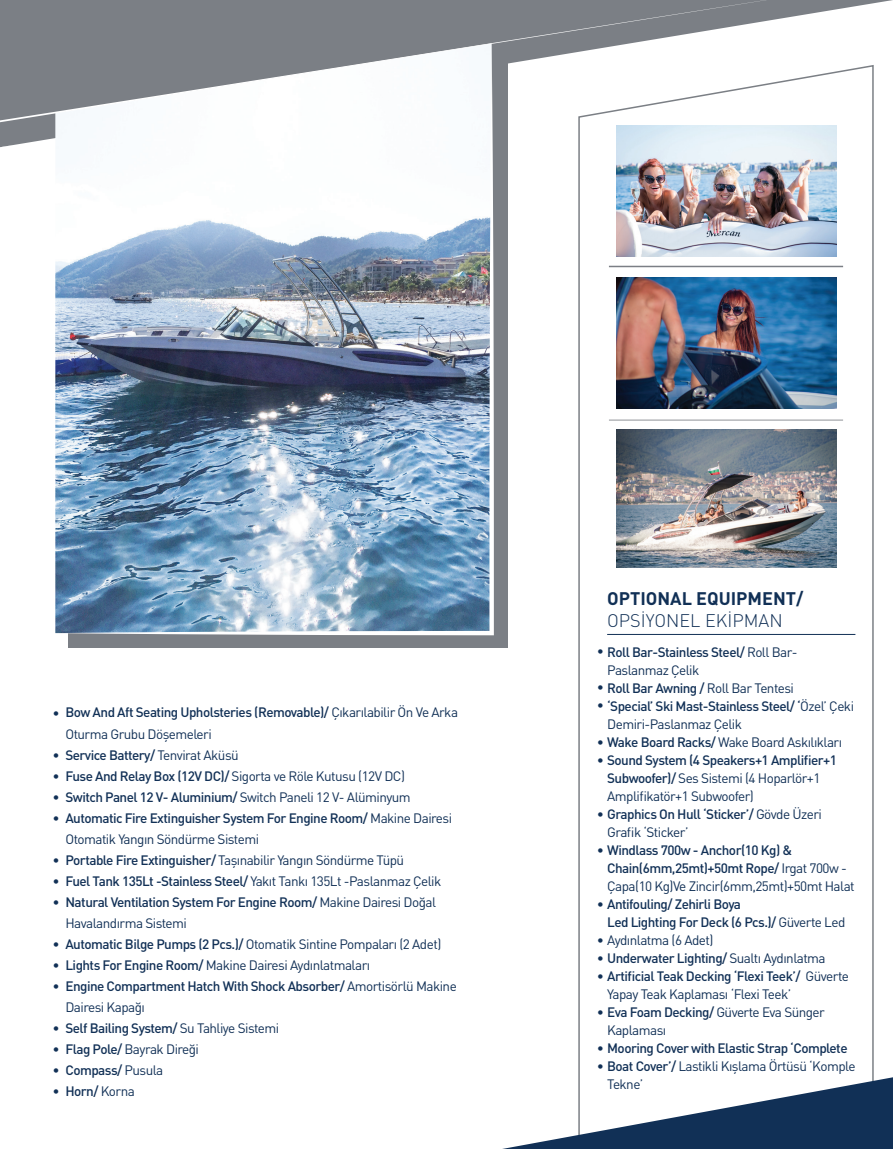
<style>
.page{position:relative;width:893px;height:1149px;background:#fff}
.page>*{position:absolute;margin:0;border:0;box-sizing:border-box;transform-origin:0 0}
.t1{font:700 18px "DIN Pro";color:#113056}
.t2{font:300 18px "DIN Pro";color:#113056}
.t3{font:13.5px/21px "DIN Pro";letter-spacing:-.04em;color:#113056}
.t4{font:500 13.5px/18px "DIN Pro";letter-spacing:-.04em;color:#113056}
.t5{font:700 13.5px/21px "DIN Pro";color:#113056;text-align:justify}
.s1{font-weight:500}
.s2{font-weight:700}
.s3{font-weight:400}
</style>
<div class="page">
<div style="left:68px;top:57px;width:439px;height:590px;background:#7b7f85"></div>
<svg style="left:0;top:0;width:893px;height:147px"></svg>
<svg style="left:0;top:145px;width:15px;height:2px"></svg>
<img style="left:55px;top:122px;width:439px;height:513px">
<svg style="left:0;top:0;width:767px;height:122px;fill:#7b7f85"></svg>
<svg style="left:578px;top:64px;width:296px;height:1012px"></svg>
<hr style="left:609px;top:419px;width:234px;height:1px;background:#909398">
<img style="left:616px;top:277px;width:220px;height:131px">
<img style="left:616px;top:125px;width:220px;height:131px">
<img style="left:616px;top:430px;width:220px;height:137px">
<svg style="left:508px;top:1076px;width:385px;height:72px"></svg>
<hr style="left:607px;top:634px;width:248px;height:1px;background:#113056">
<hr style="left:609px;top:266px;width:234px;height:1px;background:#7b7f85">
<p class="t3" style="left:65px;top:701px;width:394px"><span class="s1">Bow And Aft Seating Upholsteries (Removable)/</span> Çıkarılabilir Ön Ve Arka Oturma Grubu Döşemeleri<br><span class="s1">Service Battery/</span> Tenvirat Aküsü<br><span class="s1">Fuse And Relay Box (12V DC)/</span> Sigorta ve Röle Kutusu (12V DC)<br><span class="s1">Switch Panel 12 V- Aluminium/</span> Switch Paneli 12 V- Alüminyum <span class="s1">Automatic Fire Extinguisher System For Engine Room/</span> Makine Dairesi Otomatik Yangın Söndürme Sistemi<br><span class="s1">Portable Fire Extinguisher/</span> Taşınabilir Yangın Söndürme Tüpü<br><span class="s1">Fuel Tank 135Lt -Stainless Steel/</span> Yakıt Tankı 135Lt -Paslanmaz Çelik <span class="s1">Natural Ventilation System For Engine Room/</span> Makine Dairesi Doğal Havalandırma Sistemi<br><span class="s1">Automatic Bilge Pumps (2 Pcs.)/</span> Otomatik Sintine Pompaları (2 Adet)<br><span class="s1">Lights For Engine Room/</span> Makine Dairesi Aydınlatmaları<br><span class="s1">Engine Compartment Hatch With Shock Absorber/</span> Amortisörlü Makine Dairesi Kapağı<br><span class="s1">Self Bailing System/</span> Su Tahliye Sistemi<br><span class="s1">Flag Pole/</span> Bayrak Direği<br><span class="s1">Compass/</span> Pusula<br><span class="s1">Horn/</span> Korna</p>
<p class="t5" style="left:53px;top:701px;width:8px">•</p>
<p class="t5" style="left:53px;top:743px;width:8px">• • • •</p>
<p class="t5" style="left:53px;top:848px;width:8px">• • •</p>
<p class="t5" style="left:53px;top:932px;width:8px">• • •</p>
<p class="t5" style="left:53px;top:1016px;width:8px">• • • •</p>
<h1 class="t1" style="left:607px;top:586px;width:198px">OPTIONAL EQUIPMENT/</h1>
<h1 class="t2" style="left:607px;top:608px;width:177px">OPSİYONEL EKİPMAN</h1>
<p class="t4" style="left:607px;top:642px;width:192px;text-indent:-10px"><span class="s2">•</span> Roll Bar-Stainless Steel/ <span class="s3">Roll Bar-<br>Paslanmaz Çelik</span></p>
<p class="t4" style="left:597px;top:678px;width:198px"><span class="s2">•</span> Roll Bar Awning / <span class="s3">Roll Bar Tentesi</span></p>
<p class="t4" style="left:607px;top:696px;width:248px;text-indent:-10px"><span class="s2">•</span> ‘Special’ Ski Mast-Stainless Steel/ ‘<span class="s3">Özel’ Çeki<br>Demiri-Paslanmaz Çelik</span></p>
<p class="t3" style="left:597px;top:730px;width:247px"><span class="s2">•</span> <span class="s1">Wake Board Racks/</span> Wake Board Askılıkları</p>
<p class="t3" style="left:607px;top:750px;width:231px;line-height:18px;text-indent:-10px"><span class="s2">•</span> <span class="s1">Sound System (4 Speakers+1 Amplifier+1<br>Subwoofer)/</span> Ses Sistemi (4 Hoparlör+1<br>Amplifikatör+1 Subwoofer)</p>
<p class="t3" style="left:607px;top:804px;width:216px;line-height:18px;text-indent:-10px"><span class="s2">•</span> <span class="s1">Graphics On Hull ‘Sticker’/</span> Gövde Üzeri<br>Grafik ‘Sticker’</p>
<p class="t4" style="left:607px;top:840px;width:249px;text-indent:-10px"><span class="s2">•</span> Windlass 700w - Anchor(10 Kg) &amp;<br>Chain(6mm,25mt)+50mt Rope/ <span class="s3">Irgat 700w -<br>Çapa(10 Kg)Ve Zincir(6mm,25mt)+50mt Halat</span></p>
<p class="t4" style="left:607px;top:893px;width:240px;text-indent:-10px"><span class="s2">•</span> Antifouling/ Zehirli Boya<br>Led Lighting For Deck (6 Pcs.)/ <span class="s3">Güverte Led</span></p>
<p class="t3" style="left:597px;top:928px;width:118px"><span class="s2">•</span> Aydınlatma (6 Adet)</p>
<p class="t4" style="left:597px;top:947px;width:230px"><span class="s2">•</span> Underwater Lighting/ <span class="s3">Sualtı Aydınlatma</span></p>
<p class="t3" style="left:607px;top:965px;width:243px;line-height:18px;text-indent:-10px"><span class="s2">•</span> <span class="s1">Artificial Teak Decking ‘Flexi Teek’/</span> Güverte<br>Yapay Teak Kaplaması ‘Flexi Teek’</p>
<p class="t3" style="left:607px;top:1001px;width:219px;line-height:18px;text-indent:-10px"><span class="s2">•</span> <span class="s1">Eva Foam Decking/</span> Güverte Eva Sünger<br>Kaplaması</p>
<p class="t4" style="left:597px;top:1037px;width:252px"><span class="s2">•</span> Mooring Cover with Elastic Strap ‘Complete</p>
<p class="t3" style="left:607px;top:1055px;width:250px;line-height:18px;text-indent:-10px"><span class="s2">•</span> <span class="s1">Boat Cover’/</span> Lastikli Kışlama Örtüsü ‘Komple<br>Tekne’</p>
</div>
